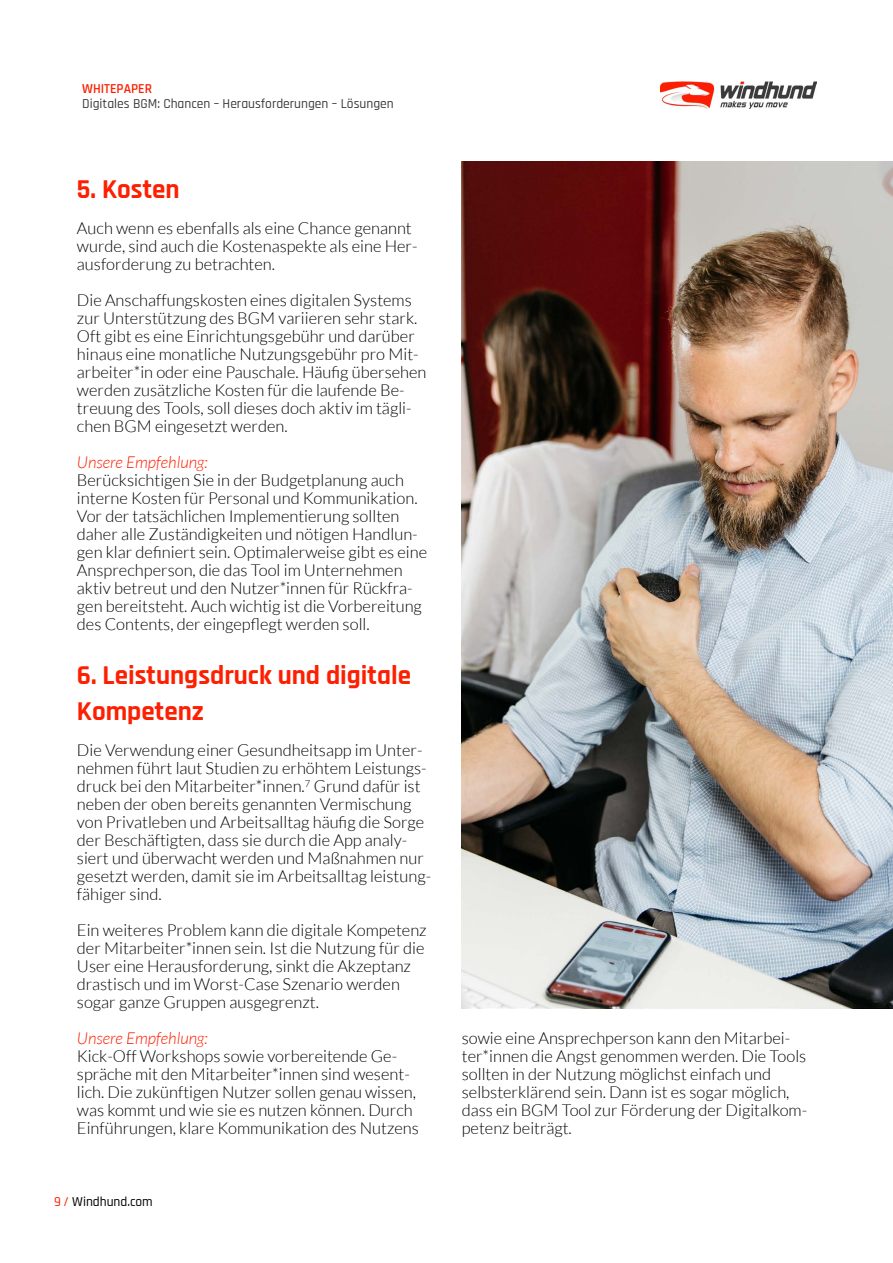
<style>
.page{position:relative;width:893px;height:1263px;background:#fff}
.page>*{position:absolute;margin:0;border:0;box-sizing:border-box;transform-origin:0 0}
.t1{font:700 27px/36px "Rajdhani";color:#fe1e00}
.t2{font:300 16.5px/18px "Lato";color:#000}
.t3{font:italic 300 16.5px "Lato";color:#fe1e00}
.t4{font:500 13.5px "Rajdhani";color:#3c3c3c}
.t5{font:500 13.5px "Rajdhani";color:#000}
.t6{font:600 13.5px "Rajdhani";color:#fe1e00}
.s1{color:#fe1e00}
</style>
<div class="page">
<img style="left:660px;top:82px;width:156px;height:26px">
<img style="left:462px;top:162px;width:431px;height:846px">
<p class="t6" style="left:82px;top:80px;width:71px">WHITEPAPER</p>
<p class="t4" style="left:82px;top:96px;width:313px">Digitales BGM: Chancen – Herausforderungen – Lösungen</p>
<h1 class="t1" style="left:77px;top:172px;width:104px">5. Kosten</h1>
<p class="t2" style="left:77px;top:219px;width:342px">Auch wenn es ebenfalls als eine Chance genannt wurde, sind auch die Kostenaspekte als eine Her&shy;ausforderung zu betrachten.</p>
<p class="t2" style="left:77px;top:291px;width:351px">Die Anschaffungskosten eines digitalen Systems zur Unterstützung des BGM variieren sehr stark.<br>Oft gibt es eine Einrichtungsgebühr und darüber hinaus eine monatliche Nutzungsgebühr pro Mit&shy;arbeiter*in oder eine Pauschale. Häufig übersehen werden zusätzliche Kosten für die laufende Be&shy;treuung des Tools, soll dieses doch aktiv im tägli&shy;chen BGM eingesetzt werden.</p>
<p class="t3" style="left:77px;top:453px;width:132px">Unsere Empfehlung:</p>
<p class="t2" style="left:77px;top:471px;width:352px">Berücksichtigen Sie in der Budgetplanung auch interne Kosten für Personal und Kommunikation.<br>Vor der tatsächlichen Implementierung sollten daher alle Zuständigkeiten und nötigen Handlun&shy;gen klar definiert sein. Optimalerweise gibt es eine Ansprechperson, die das Tool im Unternehmen aktiv betreut und den Nutzer*innen für Rückfra&shy;gen bereitsteht. Auch wichtig ist die Vorbereitung des Contents, der eingepflegt werden soll.</p>
<h1 class="t1" style="left:77px;top:658px;width:336px">6. Leistungsdruck und digitale<br>Kompetenz</h1>
<p class="t2" style="left:77px;top:741px;width:356px">Die Verwendung einer Gesundheitsapp im Unter&shy;nehmen führt laut Studien zu erhöhtem Leistungs&shy;druck bei den Mitarbeiter*innen.<sup>7</sup> Grund dafür ist neben der oben bereits genannten Vermischung von Privatleben und Arbeitsalltag häufig die Sorge der Beschäftigten, dass sie durch die App analy&shy;siert und überwacht werden und Maßnahmen nur gesetzt werden, damit sie im Arbeitsalltag leistung&shy;fähiger sind.</p>
<p class="t2" style="left:77px;top:921px;width:351px">Ein weiteres Problem kann die digitale Kompetenz der Mitarbeiter*innen sein. Ist die Nutzung für die User eine Herausforderung, sinkt die Akzeptanz drastisch und im Worst-Case Szenario werden sogar ganze Gruppen ausgegrenzt.</p>
<p class="t3" style="left:77px;top:1029px;width:132px">Unsere Empfehlung:</p>
<p class="t2" style="left:77px;top:1047px;width:343px">Kick-Off Workshops sowie vorbereitende Ge&shy;spräche mit den Mitarbeiter*innen sind wesent&shy;lich. Die zukünftigen Nutzer sollen genau wissen, was kommt und wie sie es nutzen können. Durch Einführungen, klare Kommunikation des Nutzens</p>
<p class="t5" style="left:54px;top:1194px;width:100px"><span class="s1">9 /</span> Windhund.com</p>
<p class="t2" style="left:462px;top:1029px;width:347px">sowie eine Ansprechperson kann den Mitarbei&shy;ter*innen die Angst genommen werden. Die Tools sollten in der Nutzung möglichst einfach und selbsterklärend sein. Dann ist es sogar möglich, dass ein BGM Tool zur Förderung der Digitalkom&shy;petenz beiträgt.</p>
</div>
